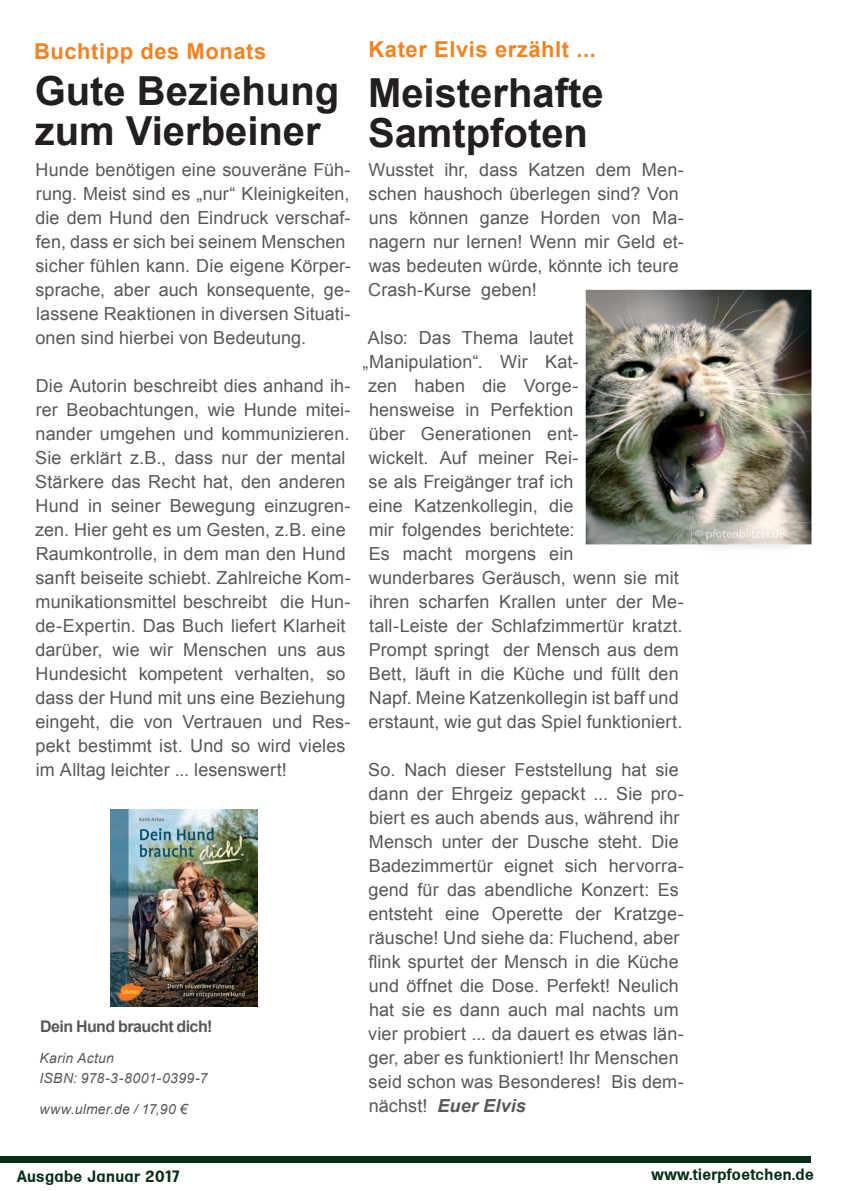
<style>
.page{position:relative;width:842px;height:1191px;background:#fff}
.page>*{position:absolute;margin:0;border:0;box-sizing:border-box;transform-origin:0 0}
.t1{font:700 40px/40px "Arial";color:#231f20}
.t2{font:700 22px "Arial";letter-spacing:.025em;color:#f58220}
.t3{font:18px/24px "Arial";letter-spacing:.005em;color:#57585a}
.t4{font:700 16px "Adam Becker";letter-spacing:.025em;color:#062e16}
.t5{font:700 16px "Arial";letter-spacing:-.035em;color:#57585a}
.t6{font:italic 14px/20px "Arial";letter-spacing:.015em;color:#57585a}
.s1{font-weight:700;font-style:italic}
</style>
<div class="page">
<div style="left:0;top:1156px;width:811px;height:6px;background:#062e16"></div>
<img style="left:586px;top:290px;width:225px;height:254px">
<img style="left:111px;top:809px;width:147px;height:197px">
<img style="left:691px;top:523px;width:121px;height:25px">
<img style="left:691px;top:523px;width:120px;height:21px">
<img style="left:695px;top:529px;width:89px;height:11px">
<p class="t2" style="left:34px;top:36px;width:234px">Buchtipp des Monats</p>
<p class="t2" style="left:369px;top:35px;width:229px">Kater Elvis erzählt ...</p>
<h1 class="t1" style="left:35px;top:72px;width:306px">Gute Beziehung zum Vierbeiner</h1>
<h1 class="t1" style="left:368px;top:74px;width:237px">Meisterhafte<br>Samtpfoten</h1>
<p class="t3" style="left:35px;top:158px;width:317px">Hunde benötigen eine souveräne Füh&shy;rung. Meist sind es „nur“ Kleinigkeiten, die dem Hund den Eindruck verschaf&shy;fen, dass er sich bei seinem Menschen sicher fühlen kann. Die eigene Körper&shy;sprache, aber auch konsequente, ge&shy;lassene Reaktionen in diversen Situati&shy;onen sind hierbei von Bedeutung.</p>
<p class="t3" style="left:35px;top:374px;width:317px">Die Autorin beschreibt dies anhand ih&shy;rer Beobachtungen, wie Hunde mitei&shy;nander umgehen und kommunizieren.<br>Sie erklärt z.B., dass nur der mental Stärkere das Recht hat, den anderen Hund in seiner Bewegung einzugren&shy;zen. Hier geht es um Gesten, z.B. eine Raumkontrolle, in dem man den Hund sanft beiseite schiebt. Zahlreiche Kom&shy;munikationsmittel beschreibt die Hun&shy;de-Expertin. Das Buch liefert Klarheit darüber, wie wir Menschen uns aus Hundesicht kompetent verhalten, so dass der Hund mit uns eine Beziehung eingeht, die von Vertrauen und Res&shy;pekt bestimmt ist. Und so wird vieles im Alltag leichter ... lesenswert!</p>
<p class="t5" style="left:40px;top:1015px;width:174px">Dein Hund braucht dich!</p>
<p class="t6" style="left:39px;top:1048px;width:170px">Karin Actun<br>ISBN: 978-3-8001-0399-7</p>
<p class="t6" style="left:39px;top:1099px;width:150px">www.ulmer.de / 17,90 €</p>
<p class="t3" style="left:368px;top:158px;width:317px">Wusstet ihr, dass Katzen dem Men&shy;schen haushoch überlegen sind? Von uns können ganze Horden von Ma&shy;nagern nur lernen! Wenn mir Geld et&shy;was bedeuten würde, könnte ich teure<br>Crash-Kurse geben!</p>
<p class="t3" style="left:368px;top:326px;width:207px">Also: Das Thema lautet</p>
<p class="t3" style="left:362px;top:350px;width:218px">„Manipulation“. Wir Kat-</p>
<p class="t3" style="left:368px;top:374px;width:212px">zen haben die Vorge-</p>
<p class="t3" style="left:369px;top:398px;width:206px">hensweise in Perfektion</p>
<p class="t3" style="left:369px;top:422px;width:211px">über Generationen ent-</p>
<p class="t3" style="left:369px;top:446px;width:211px">wickelt. Auf meiner Rei-</p>
<p class="t3" style="left:369px;top:470px;width:206px">se als Freigänger traf ich</p>
<p class="t3" style="left:368px;top:494px;width:207px">eine Katzenkollegin, die</p>
<p class="t3" style="left:369px;top:518px;width:207px">mir folgendes berichtete:</p>
<p class="t3" style="left:369px;top:542px;width:206px">Es macht morgens ein</p>
<p class="t3" style="left:369px;top:566px;width:311px">wunderbares Geräusch, wenn sie mit</p>
<p class="t3" style="left:369px;top:590px;width:316px">ihren scharfen Krallen unter der Me-</p>
<p class="t3" style="left:369px;top:614px;width:315px">tall-Leiste der Schlafzimmertür kratzt.</p>
<p class="t3" style="left:369px;top:638px;width:311px">Prompt springt der Mensch aus dem</p>
<p class="t3" style="left:369px;top:662px;width:311px">Bett, läuft in die Küche und füllt den</p>
<p class="t3" style="left:369px;top:686px;width:311px">Napf. Meine Katzenkollegin ist baff und</p>
<p class="t3" style="left:368px;top:710px;width:315px">erstaunt, wie gut das Spiel funktioniert.</p>
<p class="t3" style="left:368px;top:758px;width:317px">So. Nach dieser Feststellung hat sie dann der Ehrgeiz gepackt ... Sie pro&shy;biert es auch abends aus, während ihr Mensch unter der Dusche steht. Die Badezimmertür eignet sich hervorra&shy;gend für das abendliche Konzert: Es entsteht eine Operette der Kratzge&shy;räusche! Und siehe da: Fluchend, aber flink spurtet der Mensch in die Küche und öffnet die Dose. Perfekt! Neulich hat sie es dann auch mal nachts um vier probiert ... da dauert es etwas län&shy;ger, aber es funktioniert! Ihr Menschen seid schon was Besonderes! Bis dem&shy;nächst! <span class="s1">Euer Elvis</span></p>
<p class="t4" style="left:17px;top:1166px;width:165px">Ausgabe Januar 2017</p>
<p class="t4" style="left:652px;top:1164px;width:164px">www.tierpfoetchen.de</p>
</div>
